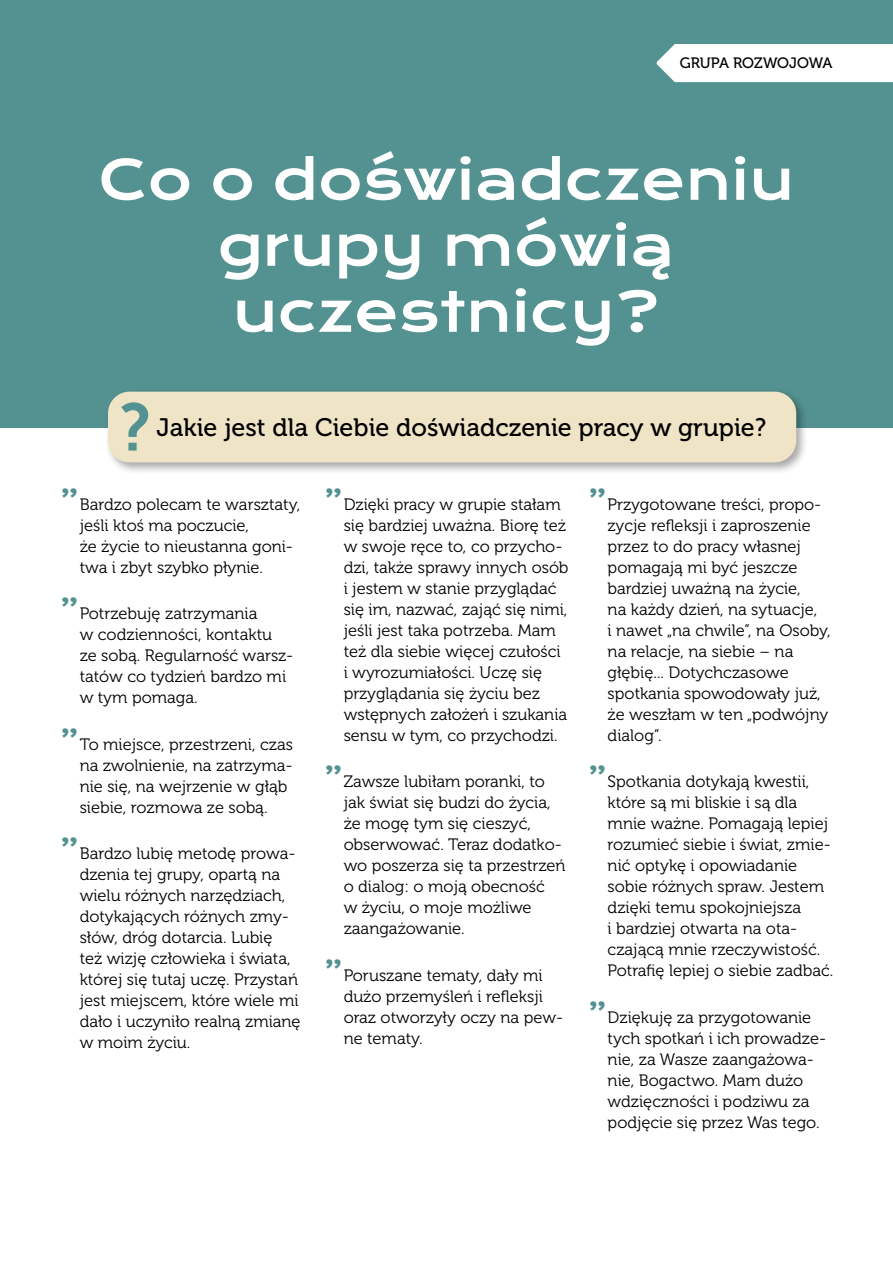
<style>
.page{position:relative;width:893px;height:1263px;background:#fff}
.page>*{position:absolute;margin:0;border:0;box-sizing:border-box;transform-origin:0 0}
.t1{font:66.6px "Museo 700";color:#539290}
.t2{font:54px/66px "Krona One";color:#fff;text-align:center}
.t3{font:25.2px "Museo 500";color:#000}
.t4{font:16.5px/21px "Museo 300";color:#000}
.t5{font:15px "Museo 500";letter-spacing:-.005em;color:#000}
.s1{font-family:"Krona One";font-size:27px;color:#539290}
</style>
<div class="page">
<div style="left:0;top:0;width:893px;height:427px;background:#539290"></div>
<div style="left:104px;top:387px;width:705px;height:88px;background:#000;opacity:.35"></div>
<div style="left:108px;top:392px;width:688px;height:70px;background:#efe4c6;border-radius:22px"></div>
<div style="left:657px;top:44px;width:236px;height:38px;background:#fff"></div>
<p class="t5" style="left:680px;top:55px;width:154px">GRUPA ROZWOJOWA</p>
<h2 class="t2" style="left:98px;top:147px;width:698px">Co o doświadczeniu grupy mówią uczestnicy?</h2>
<h1 class="t1" style="left:119px;top:390px;width:33px">?</h1>
<h3 class="t3" style="left:157px;top:414px;width:611px">Jakie jest dla Ciebie doświadczenie pracy w grupie?</h3>
<p class="t4" style="left:80px;top:494px;width:222px;text-indent:-20px"><span class="s1">”</span>Bardzo polecam te warsztaty, jeśli ktoś ma poczucie,<br>że życie to nieustanna goni&shy;twa i zbyt szybko płynie.</p>
<p class="t4" style="left:80px;top:603px;width:215px;text-indent:-20px"><span class="s1">”</span>Potrzebuję zatrzymania<br>w codzienności, kontaktu ze sobą. Regularność warsz&shy;tatów co tydzień bardzo mi w tym pomaga.</p>
<p class="t4" style="left:80px;top:734px;width:215px;text-indent:-20px"><span class="s1">”</span>To miejsce, przestrzeni, czas na zwolnienie, na zatrzyma&shy;nie się, na wejrzenie w głąb siebie, rozmowa ze sobą.</p>
<p class="t4" style="left:80px;top:843px;width:222px;text-indent:-20px"><span class="s1">”</span>Bardzo lubię metodę prowa&shy;dzenia tej grupy, opartą na wielu różnych narzędziach, dotykających różnych zmy&shy;słów, dróg dotarcia. Lubię<br>też wizję człowieka i świata, której się tutaj uczę. Przystań jest miejscem, które wiele mi dało i uczyniło realną zmianę w moim życiu.</p>
<p class="t4" style="left:344px;top:494px;width:226px;text-indent:-20px"><span class="s1">”</span>Dzięki pracy w grupie stałam się bardziej uważna. Biorę też w swoje ręce to, co przycho&shy;dzi, także sprawy innych osób i jestem w stanie przyglądać się im, nazwać, zająć się nimi, jeśli jest taka potrzeba. Mam też dla siebie więcej czułości i wyrozumiałości. Uczę się przyglądania się życiu bez wstępnych założeń i szukania sensu w tym, co przychodzi.</p>
<p class="t4" style="left:344px;top:771px;width:223px;text-indent:-20px"><span class="s1">”</span>Zawsze lubiłam poranki, to jak świat się budzi do życia, że mogę tym się cieszyć, obserwować. Teraz dodatko&shy;wo poszerza się ta przestrzeń o dialog: o moją obecność<br>w życiu, o moje możliwe zaangażowanie.</p>
<p class="t4" style="left:344px;top:965px;width:221px;text-indent:-20px"><span class="s1">”</span>Poruszane tematy, dały mi dużo przemyśleń i refleksji oraz otworzyły oczy na pew&shy;ne tematy.</p>
<p class="t4" style="left:608px;top:494px;width:225px;text-indent:-20px"><span class="s1">”</span>Przygotowane treści, propo&shy;zycje refleksji i zaproszenie przez to do pracy własnej pomagają mi być jeszcze bardziej uważną na życie,<br>na każdy dzień, na sytuacje,<br>i nawet „na chwile”, na Osoby, na relacje, na siebie – na głębię... Dotychczasowe spotkania spowodowały już, że weszłam w ten „podwójny dialog”.</p>
<p class="t4" style="left:608px;top:771px;width:227px;text-indent:-20px"><span class="s1">”</span>Spotkania dotykają kwestii, które są mi bliskie i są dla mnie ważne. Pomagają lepiej rozumieć siebie i świat, zmie&shy;nić optykę i opowiadanie sobie różnych spraw. Jestem dzięki temu spokojniejsza<br>i bardziej otwarta na ota&shy;czającą mnie rzeczywistość.<br>Potrafię lepiej o siebie zadbać.</p>
<p class="t4" style="left:608px;top:1007px;width:220px;text-indent:-20px"><span class="s1">”</span>Dziękuję za przygotowanie tych spotkań i ich prowadze&shy;nie, za Wasze zaangażowa&shy;nie, Bogactwo. Mam dużo wdzięczności i podziwu za podjęcie się przez Was tego.</p>
</div>
